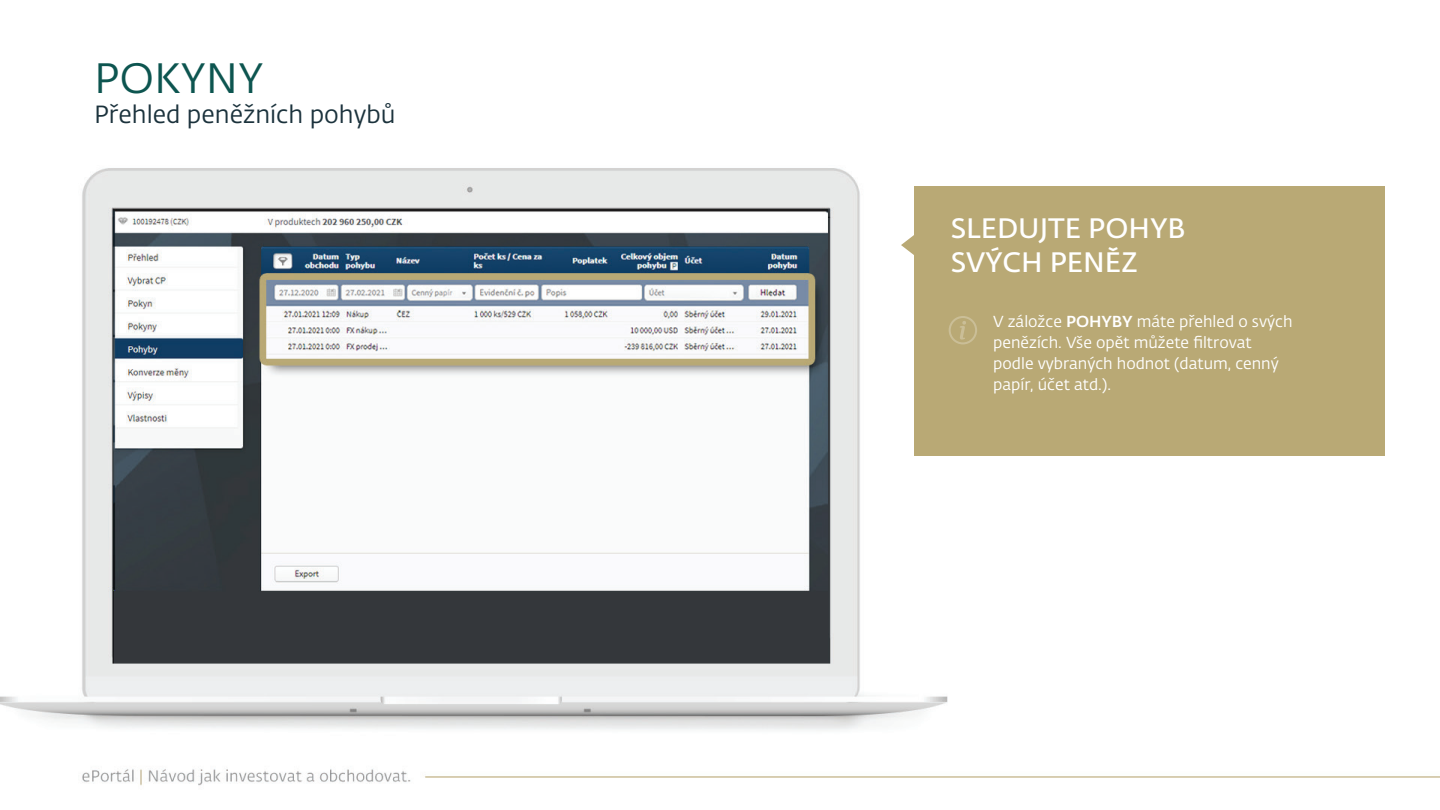
<style>
.page{position:relative;width:1440px;height:810px;background:#fff}
.page>*{position:absolute;margin:0;border:0;box-sizing:border-box;transform-origin:0 0}
.t1{font:42px "Fedra Sans Alt Std";color:#0d5550}
.t2{font:600 27.83px/33.4px "Fedra Sans Alt Std";color:#fff}
.t3{font:24.6px "Fedra Sans Alt Std";color:#1b323c}
.t4{font:15.75px/21px "Fedra Sans Alt Std";color:#fff}
.s1{font-weight:500}
</style>
<div class="page">
<img style="left:0;top:168px;width:1440px;height:618px">
<div style="left:915px;top:187px;width:470px;height:269px;background:#b9a975"></div>
<svg style="left:901px;top:232px;width:14px;height:26px"></svg>
<svg style="left:949px;top:316px;width:28px;height:28px"></svg>
<h1 class="t1" style="left:94px;top:53px;width:171px">POKYNY</h1>
<h3 class="t3" style="left:94px;top:99px;width:303px">Přehled peněžních pohybů</h3>
<h2 class="t2" style="left:951px;top:212px;width:236px">SLEDUJTE POHYB<br>SVÝCH PENĚZ</h2>
<p class="t4" style="left:993px;top:311px;width:301px">V záložce <span class="s1">POHYBY</span> máte přehled o svých penězích. Vše opět můžete filtrovat podle vybraných hodnot (datum, cenný papír, účet atd.).</p>
</div>
